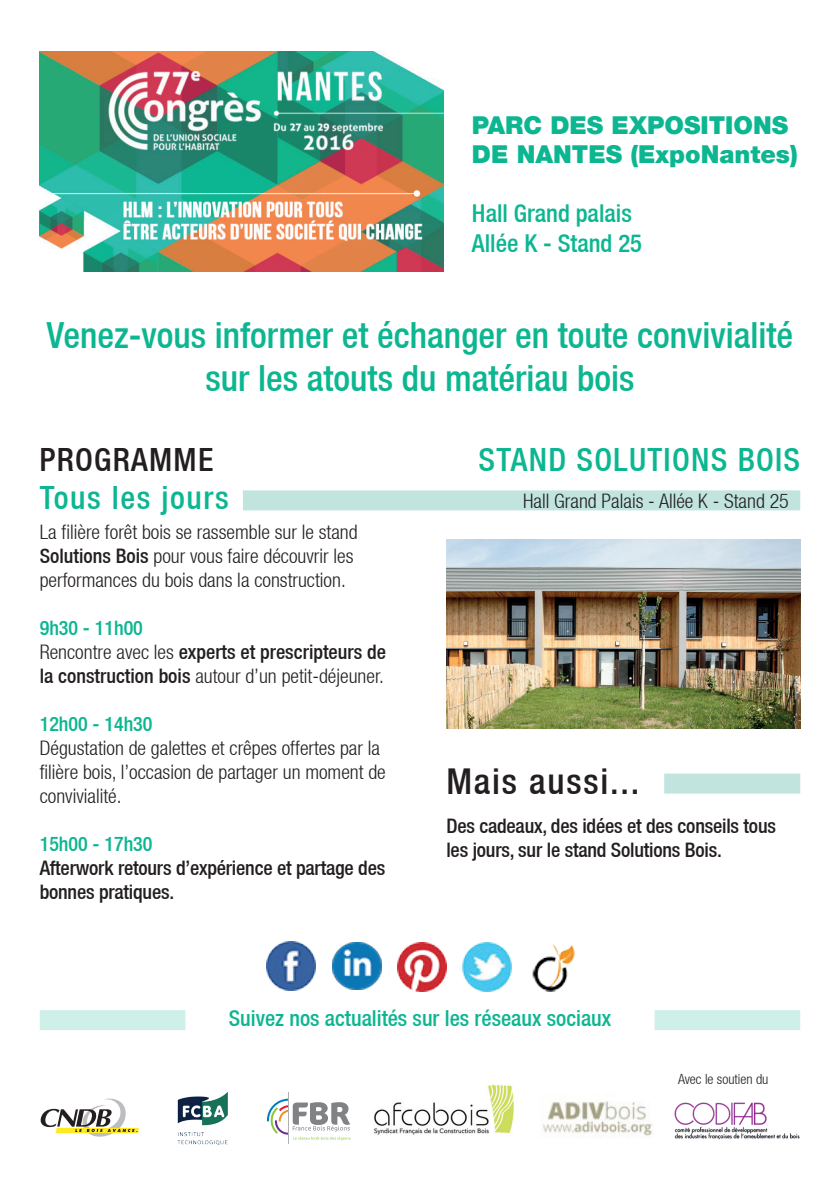
<style>
.page{position:relative;width:840px;height:1191px;background:#fff}
.page>*{position:absolute;margin:0;border:0;box-sizing:border-box;transform-origin:0 0}
.t1{font:500 condensed 36px/43.2px "Helvetica Neue LT";color:#0cb691;text-align:center}
.t2{font:500 condensed 35.6px "Helvetica Neue LT";letter-spacing:.05em;color:#231f20}
.t3{font:500 condensed 32px "Helvetica Neue LT";letter-spacing:.04em;color:#0cb691}
.t4{font:500 condensed 32px "Helvetica Neue LT";letter-spacing:.04em;color:#231f20}
.t5{font:900 24.6px/29.6px "Helvetica Neue LT";color:#0cb691}
.t6{font:500 condensed 24.6px/29.6px "Helvetica Neue LT";color:#0cb691}
.t7{font:500 condensed 22px "Helvetica Neue LT";color:#0cb691}
.t8{font:300 condensed 20px/24px "Helvetica Neue LT";color:#231f20}
.t9{font:500 condensed 20px/24px "Helvetica Neue LT";letter-spacing:-.01em;color:#231f20}
.t10{font:500 condensed 20px "Helvetica Neue LT";color:#0cb691}
.t11{font:300 condensed 14px "Helvetica Neue LT";color:#231f20}
.s1{font-weight:500}
.s2{color:#0cb691}
.s3{font-weight:300}
</style>
<div class="page">
<img style="left:446px;top:540px;width:353px;height:189px">
<div style="left:663px;top:773px;width:136px;height:20px;background:#c1e4df"></div>
<div style="left:654px;top:1010px;width:145px;height:20px;background:#cff0e9"></div>
<div style="left:40px;top:1010px;width:145px;height:20px;background:#cff0e9"></div>
<div style="left:243px;top:490px;width:556px;height:20px;background:#c1e4df"></div>
<svg style="left:40px;top:1098px;width:99px;height:39px"></svg>
<img style="left:674px;top:1102px;width:126px;height:38px">
<img style="left:178px;top:1092px;width:50px;height:53px">
<hr style="left:288px;top:1092px;width:1px;height:51px;background:#b0b1b5">
<svg style="left:267px;top:1098px;width:83px;height:42px"></svg>
<img style="left:267px;top:941px;width:49px;height:49px">
<img style="left:332px;top:942px;width:49px;height:48px">
<img style="left:397px;top:942px;width:49px;height:49px">
<img style="left:462px;top:942px;width:49px;height:49px">
<img style="left:532px;top:944px;width:43px;height:47px">
<img style="left:40px;top:51px;width:403px;height:221px">
<img style="left:374px;top:1085px;width:139px;height:50px">
<img style="left:542px;top:1101px;width:110px;height:37px">
<p class="t5" style="left:471px;top:110px;width:327px">PARC DES EXPOSITIONS<br>DE NANTES (EXPONANTES)</p>
<p class="t6" style="left:471px;top:199px;width:171px">Hall Grand palais<br>Allée K - Stand 25</p>
<h1 class="t1" style="left:47px;top:313px;width:747px">Venez-vous informer et échanger en toute convivialité sur les atouts du matériau bois</h1>
<h3 class="t4" style="left:39px;top:441px;width:175px">PROGRAMME</h3>
<h3 class="t3" style="left:478px;top:441px;width:320px">stand solutions bois</h3>
<h3 class="t3" style="left:40px;top:478px;width:191px">Tous les jours</h3>
<p class="t8" style="left:40px;top:519px;width:319px">La filière forêt bois se rassemble sur le stand<br><span class="s1">Solutions Bois</span> pour vous faire découvrir les performances du bois dans la construction.</p>
<p class="t9" style="left:40px;top:615px;width:347px"><span class="s2">9h30 - 11h00<br></span><span class="s3">Rencontre avec les</span> experts et prescripteurs de la construction bois <span class="s3">autour d’un petit-déjeuner.</span></p>
<p class="t10" style="left:40px;top:711px;width:114px">12h00 - 14h30</p>
<p class="t8" style="left:40px;top:735px;width:347px">Dégustation de galettes et crêpes offertes par la filière bois, l’occasion de partager un moment de convivialité.</p>
<p class="t10" style="left:40px;top:831px;width:114px">15h00 - 17h30</p>
<p class="t9" style="left:40px;top:855px;width:347px">Afterwork retours d’expérience et partage des bonnes pratiques.</p>
<p class="t8" style="left:523px;top:488px;width:267px">Hall Grand Palais - Allée K - Stand 25</p>
<h2 class="t2" style="left:446px;top:759px;width:194px">Mais aussi...</h2>
<p class="t9" style="left:446px;top:813px;width:331px">Des cadeaux, des idées et des conseils tous les jours, sur le stand Solutions Bois.</p>
<p class="t7" style="left:229px;top:1004px;width:383px">Suivez nos actualités sur les réseaux sociaux</p>
<p class="t11" style="left:677px;top:1071px;width:92px">Avec le soutien du</p>
</div>
